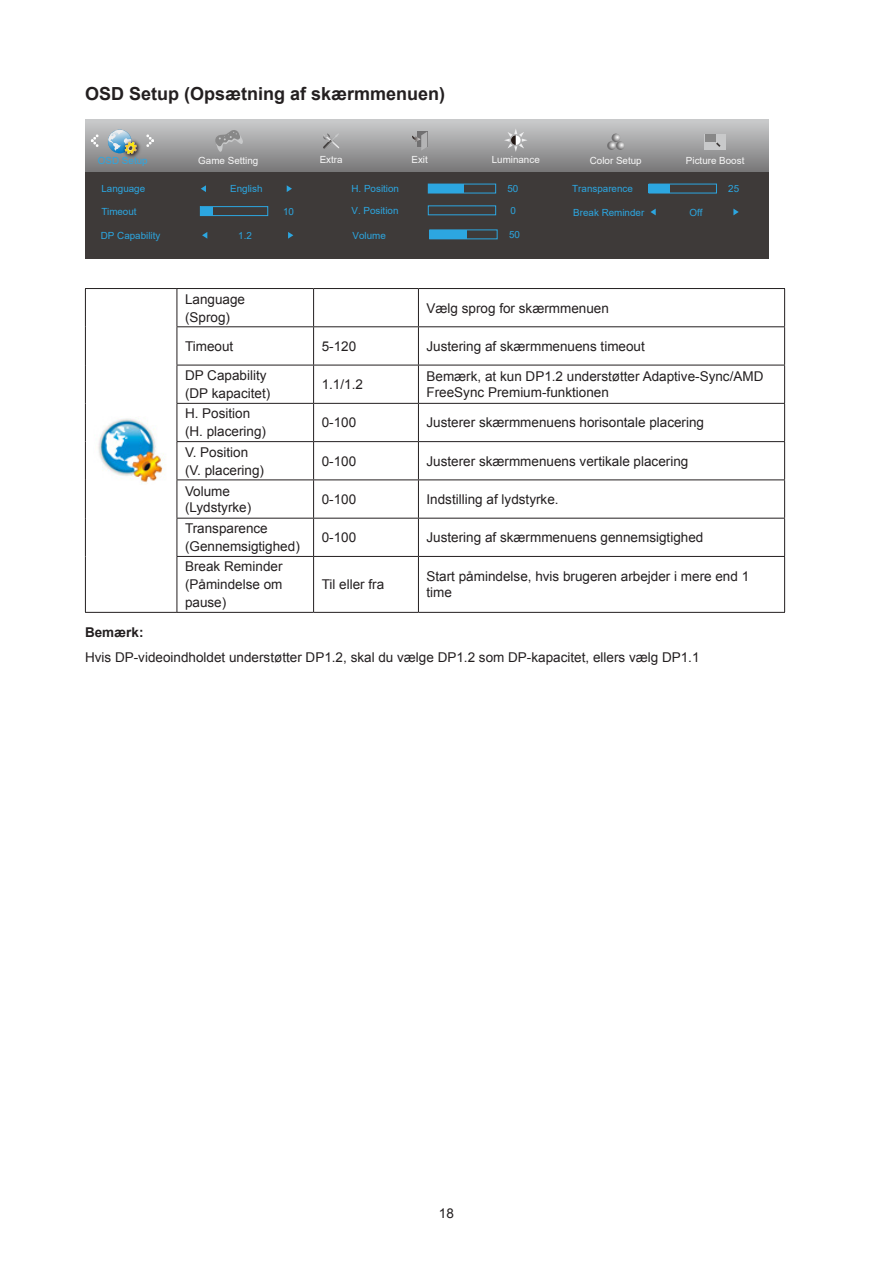
<style>
.page{position:relative;width:893px;height:1263px;background:#fff}
.page>*{position:absolute;margin:0;border:0;box-sizing:border-box;transform-origin:0 0}
.Heading_3{font:700 18px "Arial";color:#231f20}
.无间隔{font:13.5px/18px "Arial";color:#231f20}
.正文_text-1{font:13.5px/18px "Arial";color:#231f20}
.content_bold{font:700 13.5px "Arial";color:#231f20}
.t1{font:9.9px "Arial";color:#2ca6e0}
.t2{font:9.9px "Arial";color:#f7f7f7}
</style>
<div class="page">
<svg style="left:85px;top:119px;width:683px;height:53px;background:#a0a1a2"></svg>
<div style="left:85px;top:172px;width:683px;height:87px;background:#3e3a39"></div>
<svg style="left:91px;top:134px;width:8px;height:13px"></svg>
<svg style="left:146px;top:134px;width:8px;height:13px"></svg>
<svg style="left:412px;top:132px;width:15px;height:19px"></svg>
<svg style="left:323px;top:133px;width:18px;height:16px"></svg>
<svg style="left:504px;top:128px;width:23px;height:24px"></svg>
<svg style="left:607px;top:134px;width:17px;height:16px"></svg>
<div style="left:428px;top:205px;width:68px;height:10px;border:1px solid #2ca6e0"></div>
<div style="left:648px;top:184px;width:22px;height:9px;background:#2ca6e0"></div>
<div style="left:649px;top:184px;width:68px;height:9px;border:1px solid #2ca6e0"></div>
<div style="left:429px;top:230px;width:37px;height:9px;background:#2ca6e0"></div>
<div style="left:429px;top:230px;width:68px;height:9px;border:1px solid #2ca6e0"></div>
<svg style="left:201px;top:185px;width:5px;height:7px"></svg>
<svg style="left:287px;top:185px;width:5px;height:7px"></svg>
<div style="left:200px;top:206px;width:68px;height:10px;border:1px solid #2ca6e0"></div>
<div style="left:200px;top:207px;width:13px;height:9px;background:#2ca6e0"></div>
<div style="left:428px;top:184px;width:36px;height:9px;background:#2ca6e0"></div>
<svg style="left:202px;top:232px;width:5px;height:7px"></svg>
<svg style="left:288px;top:232px;width:5px;height:7px"></svg>
<svg style="left:650px;top:209px;width:6px;height:6px"></svg>
<svg style="left:733px;top:209px;width:6px;height:6px"></svg>
<img style="left:121px;top:138px;width:23px;height:23px">
<svg style="left:108px;top:130px;width:29px;height:24px"></svg>
<div style="left:705px;top:134px;width:21px;height:15px;background:#c8c9ca"></div>
<div style="left:705px;top:134px;width:10px;height:8px;background:#888"></div>
<svg style="left:716px;top:142px;width:4px;height:5px"></svg>
<svg style="left:215px;top:130px;width:28px;height:22px"></svg>
<hr style="left:85px;top:288px;width:92px;height:1px;background:#231f20">
<hr style="left:85px;top:289px;width:1px;height:38px;background:#231f20">
<hr style="left:177px;top:288px;width:137px;height:1px;background:#231f20">
<hr style="left:177px;top:289px;width:1px;height:37px;background:#231f20">
<hr style="left:314px;top:288px;width:104px;height:1px;background:#231f20">
<hr style="left:313px;top:289px;width:1px;height:37px;background:#231f20">
<hr style="left:418px;top:288px;width:367px;height:1px;background:#231f20">
<hr style="left:418px;top:289px;width:1px;height:37px;background:#231f20">
<hr style="left:784px;top:289px;width:1px;height:37px;background:#231f20">
<hr style="left:85px;top:327px;width:1px;height:38px;background:#231f20">
<hr style="left:177px;top:326px;width:137px;height:1px;background:#231f20">
<hr style="left:177px;top:327px;width:1px;height:38px;background:#231f20">
<hr style="left:314px;top:326px;width:104px;height:1px;background:#231f20">
<hr style="left:313px;top:327px;width:1px;height:38px;background:#231f20">
<hr style="left:418px;top:326px;width:367px;height:1px;background:#231f20">
<hr style="left:418px;top:327px;width:1px;height:38px;background:#231f20">
<hr style="left:784px;top:327px;width:1px;height:38px;background:#231f20">
<hr style="left:85px;top:365px;width:1px;height:38px;background:#231f20">
<hr style="left:177px;top:365px;width:137px;height:1px;background:#231f20">
<hr style="left:177px;top:365px;width:1px;height:38px;background:#231f20">
<hr style="left:314px;top:365px;width:104px;height:1px;background:#231f20">
<hr style="left:313px;top:365px;width:1px;height:38px;background:#231f20">
<hr style="left:418px;top:365px;width:367px;height:1px;background:#231f20">
<hr style="left:418px;top:365px;width:1px;height:38px;background:#231f20">
<hr style="left:784px;top:365px;width:1px;height:38px;background:#231f20">
<hr style="left:85px;top:403px;width:1px;height:39px;background:#231f20">
<hr style="left:177px;top:403px;width:137px;height:1px;background:#231f20">
<hr style="left:177px;top:404px;width:1px;height:37px;background:#231f20">
<hr style="left:314px;top:403px;width:104px;height:1px;background:#231f20">
<hr style="left:313px;top:404px;width:1px;height:37px;background:#231f20">
<hr style="left:418px;top:403px;width:367px;height:1px;background:#231f20">
<hr style="left:418px;top:404px;width:1px;height:37px;background:#231f20">
<hr style="left:784px;top:404px;width:1px;height:37px;background:#231f20">
<hr style="left:85px;top:442px;width:1px;height:38px;background:#231f20">
<hr style="left:177px;top:441px;width:137px;height:1px;background:#231f20">
<hr style="left:177px;top:442px;width:1px;height:37px;background:#231f20">
<hr style="left:314px;top:441px;width:104px;height:1px;background:#231f20">
<hr style="left:313px;top:442px;width:1px;height:37px;background:#231f20">
<hr style="left:418px;top:441px;width:367px;height:1px;background:#231f20">
<hr style="left:418px;top:442px;width:1px;height:37px;background:#231f20">
<hr style="left:784px;top:442px;width:1px;height:37px;background:#231f20">
<hr style="left:85px;top:480px;width:1px;height:38px;background:#231f20">
<hr style="left:177px;top:479px;width:137px;height:1px;background:#231f20">
<hr style="left:177px;top:480px;width:1px;height:38px;background:#231f20">
<hr style="left:314px;top:479px;width:104px;height:1px;background:#231f20">
<hr style="left:313px;top:480px;width:1px;height:38px;background:#231f20">
<hr style="left:418px;top:479px;width:367px;height:1px;background:#231f20">
<hr style="left:418px;top:480px;width:1px;height:38px;background:#231f20">
<hr style="left:784px;top:480px;width:1px;height:38px;background:#231f20">
<hr style="left:85px;top:518px;width:1px;height:38px;background:#231f20">
<hr style="left:177px;top:518px;width:137px;height:1px;background:#231f20">
<hr style="left:177px;top:518px;width:1px;height:38px;background:#231f20">
<hr style="left:314px;top:518px;width:104px;height:1px;background:#231f20">
<hr style="left:313px;top:518px;width:1px;height:38px;background:#231f20">
<hr style="left:418px;top:518px;width:367px;height:1px;background:#231f20">
<hr style="left:418px;top:518px;width:1px;height:38px;background:#231f20">
<hr style="left:784px;top:518px;width:1px;height:38px;background:#231f20">
<hr style="left:85px;top:556px;width:1px;height:56px;background:#231f20">
<hr style="left:177px;top:556px;width:137px;height:1px;background:#231f20">
<hr style="left:177px;top:557px;width:1px;height:55px;background:#231f20">
<hr style="left:314px;top:556px;width:104px;height:1px;background:#231f20">
<hr style="left:313px;top:557px;width:1px;height:55px;background:#231f20">
<hr style="left:418px;top:556px;width:367px;height:1px;background:#231f20">
<hr style="left:418px;top:557px;width:1px;height:55px;background:#231f20">
<hr style="left:784px;top:557px;width:1px;height:55px;background:#231f20">
<hr style="left:85px;top:612px;width:92px;height:1px;background:#231f20">
<hr style="left:177px;top:612px;width:137px;height:1px;background:#231f20">
<hr style="left:314px;top:612px;width:104px;height:1px;background:#231f20">
<hr style="left:418px;top:612px;width:367px;height:1px;background:#231f20">
<img style="left:98px;top:418px;width:66px;height:66px">
<p class="Heading_3" style="left:85px;top:82px;width:362px">OSD Setup (Opsætning af skærmmenuen)</p>
<p class="t2" style="left:320px;top:153px;width:24px">Extra</p>
<p class="t2" style="left:411px;top:153px;width:18px">Exit</p>
<p class="t2" style="left:492px;top:153px;width:50px">Luminance</p>
<p class="t2" style="left:590px;top:153px;width:53px">Color Setup</p>
<p class="t1" style="left:351px;top:182px;width:49px">H. Position</p>
<p class="t1" style="left:507px;top:182px;width:12px">50</p>
<p class="t1" style="left:351px;top:204px;width:48px">V. Position</p>
<p class="t1" style="left:510px;top:204px;width:7px">0</p>
<p class="t1" style="left:98px;top:153px;width:51px">OSD Setup</p>
<p class="t2" style="left:198px;top:153px;width:62px">Game Setting</p>
<p class="t2" style="left:686px;top:153px;width:60px">Picture Boost</p>
<p class="t1" style="left:572px;top:182px;width:62px">Transparence</p>
<p class="t1" style="left:728px;top:182px;width:12px">25</p>
<p class="t1" style="left:101px;top:182px;width:45px">Language</p>
<p class="t1" style="left:230px;top:182px;width:34px">English</p>
<p class="t1" style="left:101px;top:204px;width:37px">Timeout</p>
<p class="t1" style="left:283px;top:204px;width:12px">10</p>
<p class="t1" style="left:101px;top:228px;width:61px">DP Capability</p>
<p class="t1" style="left:238px;top:228px;width:15px">1.2</p>
<p class="t1" style="left:352px;top:228px;width:35px">Volume</p>
<p class="t1" style="left:573px;top:205px;width:73px">Break Reminder</p>
<p class="t1" style="left:690px;top:205px;width:14px">Off</p>
<p class="t1" style="left:509px;top:228px;width:12px">50</p>
<p class="无间隔" style="left:185px;top:290px;width:62px">Language (Sprog)</p>
<p class="无间隔" style="left:427px;top:299px;width:184px">Vælg sprog for skærmmenuen</p>
<p class="无间隔" style="left:185px;top:337px;width:50px">Timeout</p>
<p class="无间隔" style="left:322px;top:337px;width:36px">5-120</p>
<p class="无间隔" style="left:427px;top:337px;width:220px">Justering af skærmmenuens timeout</p>
<p class="正文_text-1" style="left:185px;top:366px;width:87px">DP Capability (DP kapacitet)</p>
<p class="正文_text-1" style="left:322px;top:375px;width:43px">1.1/1.2</p>
<p class="无间隔" style="left:427px;top:368px;width:338px;line-height:16.2px">Bemærk, at kun DP1.2 understøtter Adaptive-Sync/AMD<br>FreeSync Premium-funktionen</p>
<p class="无间隔" style="left:185px;top:405px;width:83px">H. Position (H. placering)</p>
<p class="无间隔" style="left:322px;top:414px;width:36px">0-100</p>
<p class="无间隔" style="left:427px;top:414px;width:279px">Justerer skærmmenuens horisontale placering</p>
<p class="无间隔" style="left:185px;top:443px;width:81px">V. Position (V. placering)</p>
<p class="无间隔" style="left:322px;top:452px;width:36px">0-100</p>
<p class="无间隔" style="left:427px;top:452px;width:263px">Justerer skærmmenuens vertikale placering</p>
<p class="无间隔" style="left:185px;top:483px;width:68px;line-height:16.2px">Volume (Lydstyrke)</p>
<p class="正文_text-1" style="left:322px;top:490px;width:36px">0-100</p>
<p class="无间隔" style="left:427px;top:490px;width:134px">Indstilling af lydstyrke.</p>
<p class="无间隔" style="left:185px;top:519px;width:116px">Transparence (Gennemsigtighed)</p>
<p class="无间隔" style="left:322px;top:528px;width:36px">0-100</p>
<p class="无间隔" style="left:427px;top:528px;width:278px">Justering af skærmmenuens gennemsigtighed</p>
<p class="无间隔" style="left:185px;top:558px;width:99px;text-align:justify">Break Reminder (Påmindelse om pause)</p>
<p class="正文_text-1" style="left:322px;top:576px;width:64px">Til eller fra</p>
<p class="无间隔" style="left:427px;top:568px;width:324px;line-height:16.2px">Start påmindelse, hvis brugeren arbejder i mere end 1 time</p>
<p class="content_bold" style="left:85px;top:623px;width:60px">Bemærk:</p>
<p class="正文_text-1" style="left:85px;top:648px;width:616px">Hvis DP-videoindholdet understøtter DP1.2, skal du vælge DP1.2 som DP-kapacitet, ellers vælg DP1.1</p>
<p class="正文_text-1" style="left:439px;top:1204px;width:17px">18</p>
</div>
